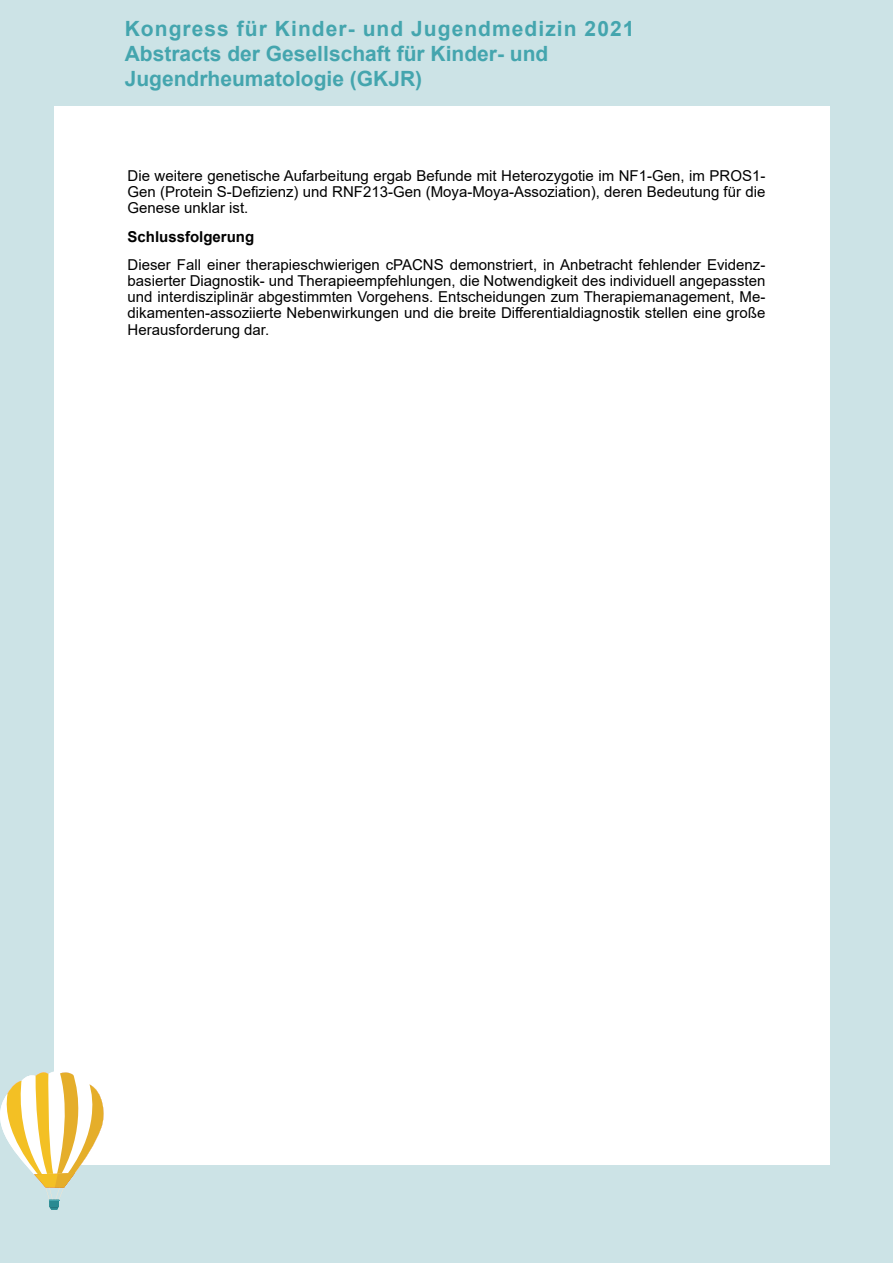
<style>
.page{position:relative;width:893px;height:1263px;background:#cce3e6}
.page>*{position:absolute;margin:0;border:0;box-sizing:border-box;transform-origin:0 0}
.t1{font:700 21px/25.2px "Arial";color:#44a5ae}
.t2{font:15px/16.2px "Arial";color:#000;text-align:justify}
.t3{font:700 15px "Arial";color:#000}
</style>
<div class="page">
<div style="left:54px;top:106px;width:775px;height:1059px;background:#fff"></div>
<svg style="left:0;top:1071px;width:104px;height:138px"></svg>
<h1 class="t1" style="left:125px;top:16px;width:511px">Kongress für Kinder- und Jugendmedizin 2021<br>Abstracts der Gesellschaft für Kinder- und<br>Jugendrheumatologie (GKJR)</h1>
<p class="t2" style="left:128px;top:168px;width:639px">Die weitere genetische Aufarbeitung ergab Befunde mit Heterozygotie im NF1-Gen, im PROS1- Gen (Protein S-Defizienz) und RNF213-Gen (Moya-Moya-Assoziation), deren Bedeutung für die Genese unklar ist.</p>
<p class="t3" style="left:128px;top:226px;width:128px">Schlussfolgerung</p>
<p class="t2" style="left:128px;top:256px;width:639px">Dieser Fall einer therapieschwierigen cPACNS demonstriert, in Anbetracht fehlender Evidenz&shy;basierter Diagnostik- und Therapieempfehlungen, die Notwendigkeit des individuell angepassten und interdisziplinär abgestimmten Vorgehens. Entscheidungen zum Therapiemanagement, Me&shy;dikamenten-assoziierte Nebenwirkungen und die breite Differentialdiagnostik stellen eine große Herausforderung dar.</p>
</div>
